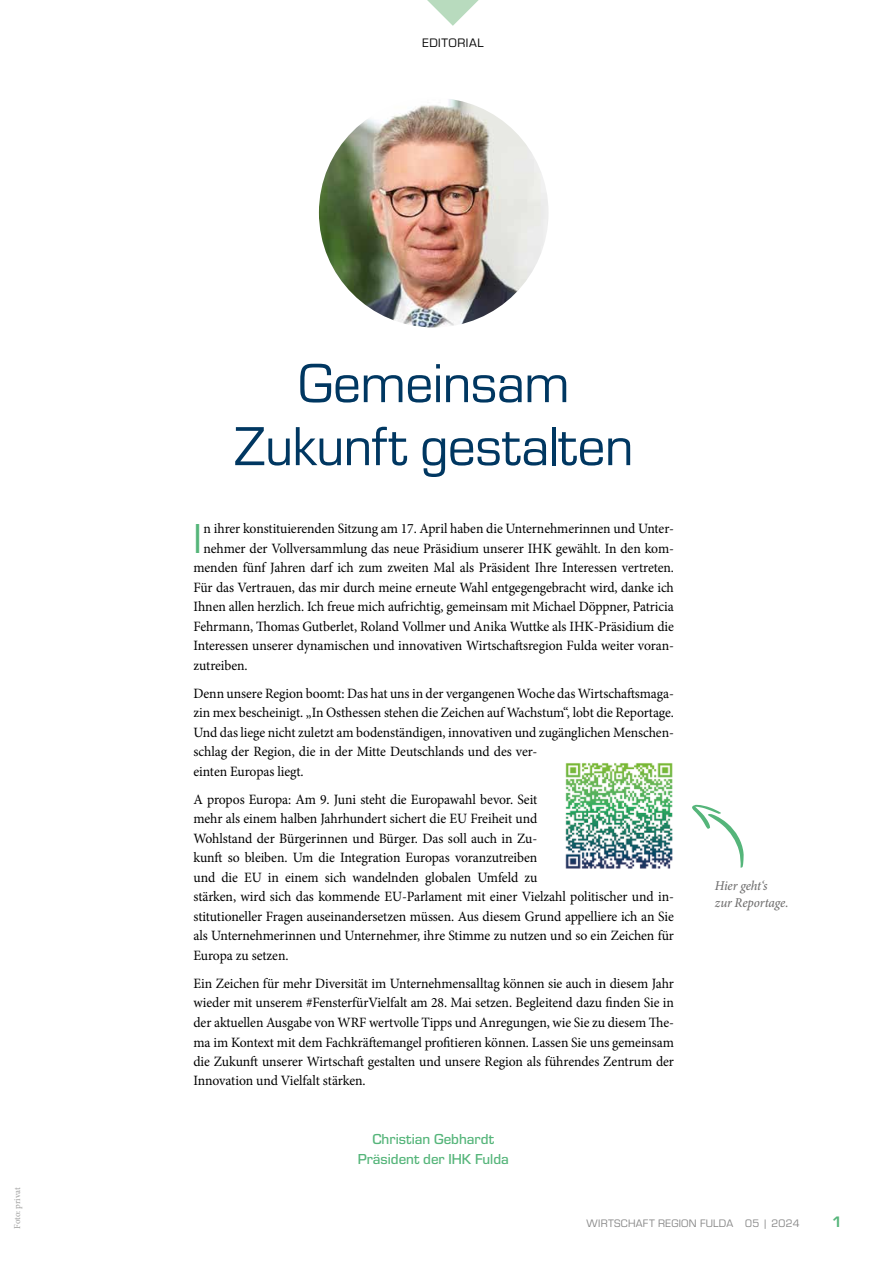
<style>
.page{position:relative;width:893px;height:1263px;background:#fff}
.page>*{position:absolute;margin:0;border:0;box-sizing:border-box;transform-origin:0 0}
.t1{font:57px/63px "Eurostile";letter-spacing:-.01em;color:#003761;text-align:center}
.t2{font:43.5px "Eurostile";color:#55b57a;scale:.96 1}
.t3{font:700 15.75px "Eurostile";color:#55b57a}
.t4{font:500 15px/19.5px "Eurostile";color:#55b57a;text-align:center}
.t5{font:14.25px/19.5px "Minion Pro";letter-spacing:-.005em;color:#000;scale:.96 1}
.t6{font:italic 500 13.5px/17.2px "Minion Pro";letter-spacing:-.01em;color:#706f6f;scale:.96 1}
.t7{font:12.75px "Eurostile";letter-spacing:.04em;color:#000}
.t8{font:11.25px "Eurostile";letter-spacing:.02em;color:#878787}
.t9{font:9px "Minion Pro";letter-spacing:-.01em;color:#9d9d9c}
</style>
<div class="page">
<svg style="left:427px;top:0;width:52px;height:26px"></svg>
<img style="left:319px;top:98px;width:230px;height:229px;border-radius:115px">
<img style="left:565px;top:763px;width:108px;height:106px">
<svg style="left:692px;top:805px;width:52px;height:63px"></svg>
<p class="t9" style="left:11px;top:1229px;width:43px;rotate:-90deg">Foto: privat</p>
<p class="t7" style="left:422px;top:34px;width:63px">EDITORIAL</p>
<h1 class="t1" style="left:234px;top:349px;width:401px">Gemeinsam<br>Zukunft gestalten</h1>
<h2 class="t2" style="left:193px;top:509px;width:10px">I</h2>
<p class="t5" style="left:204px;top:519px;width:492px">n ihrer konstituierenden Sitzung am 17. April haben die Unternehmerinnen und Unter-</p>
<p class="t5" style="left:204px;top:539px;width:492px">nehmer der Vollversammlung das neue Präsidium unserer IHK gewählt. In den kom-</p>
<p class="t5" style="left:193px;top:558px;width:502px">menden fünf Jahren darf ich zum zweiten Mal als Präsident Ihre Interessen vertreten.</p>
<p class="t5" style="left:193px;top:578px;width:502px">Für das Vertrauen, das mir durch meine erneute Wahl entgegengebracht wird, danke ich</p>
<p class="t5" style="left:193px;top:597px;width:502px">Ihnen allen herzlich. Ich freue mich aufrichtig, gemeinsam mit Michael Döppner, Patricia</p>
<p class="t5" style="left:193px;top:617px;width:502px">Fehrmann, Thomas Gutberlet, Roland Vollmer und Anika Wuttke als IHK-Präsidium die</p>
<p class="t5" style="left:193px;top:636px;width:502px">Interessen unserer dynamischen und innovativen Wirtschaftsregion Fulda weiter voran-</p>
<p class="t5" style="left:193px;top:656px;width:58px">zutreiben.</p>
<p class="t5" style="left:193px;top:684px;width:502px">Denn unsere Region boomt: Das hat uns in der vergangenen Woche das Wirtschaftsmaga&shy;zin mex bescheinigt. „In Osthessen stehen die Zeichen auf Wachstum“, lobt die Reportage.<br>Und das liege nicht zuletzt am bodenständigen, innovativen und zugänglichen Menschen&shy;schlag der Region, die in der Mitte Deutschlands und des ver-<br>einten Europas liegt.</p>
<p class="t5" style="left:193px;top:790px;width:502px">A propos Europa: Am 9. Juni steht die Europawahl bevor. Seit<br>mehr als einem halben Jahrhundert sichert die EU Freiheit und<br>Wohlstand der Bürgerinnen und Bürger. Das soll auch in Zu-<br>kunft so bleiben. Um die Integration Europas voranzutreiben<br>und die EU in einem sich wandelnden globalen Umfeld zu<br>stärken, wird sich das kommende EU-Parlament mit einer Vielzahl politischer und in&shy;stitutioneller Fragen auseinandersetzen müssen. Aus diesem Grund appelliere ich an Sie als Unternehmerinnen und Unternehmer, ihre Stimme zu nutzen und so ein Zeichen für Europa zu setzen.</p>
<p class="t5" style="left:193px;top:974px;width:502px;text-align:justify">Ein Zeichen für mehr Diversität im Unternehmensalltag können sie auch in diesem Jahr wieder mit unserem #FensterfürVielfalt am 28. Mai setzen. Begleitend dazu finden Sie in der aktuellen Ausgabe von WRF wertvolle Tipps und Anregungen, wie Sie zu diesem The&shy;ma im Kontext mit dem Fachkräftemangel profitieren können. Lassen Sie uns gemeinsam die Zukunft unserer Wirtschaft gestalten und unsere Region als führendes Zentrum der Innovation und Vielfalt stärken.</p>
<p class="t4" style="left:358px;top:1129px;width:152px">Christian Gebhardt<br>Präsident der IHK Fulda</p>
<p class="t6" style="left:715px;top:877px;width:78px">Hier geht‘s<br>zur Reportage.</p>
<p class="t8" style="left:587px;top:1215px;width:215px">WIRTSCHAFT REGION FULDA 05 | 2024</p>
<p class="t3" style="left:832px;top:1210px;width:11px">1</p>
</div>
